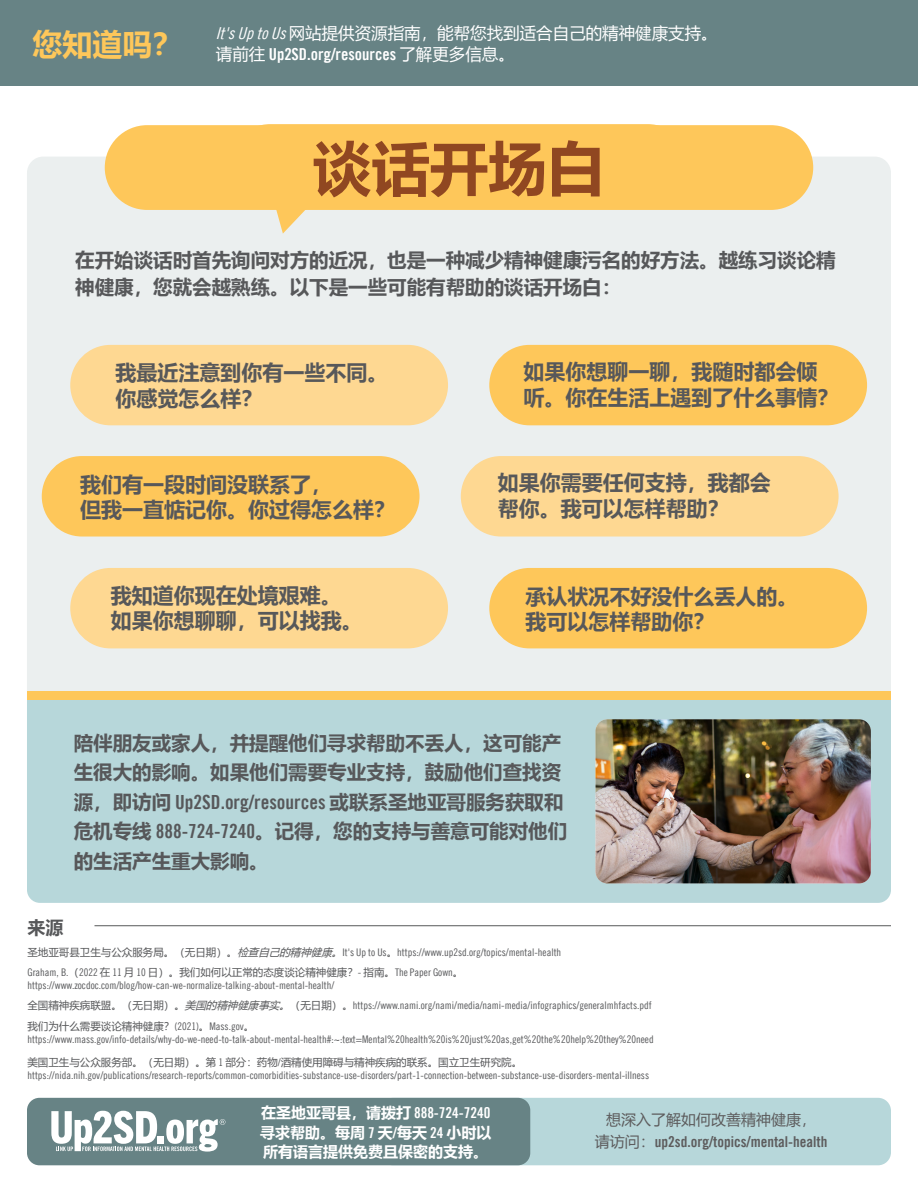
<style>
.page{position:relative;width:918px;height:1188px;background:#fff}
.page>*{position:absolute;margin:0;border:0;box-sizing:border-box;transform-origin:0 0}
.t1{font:700 58.5px "Microsoft Ya Hei";color:#904721}
.t2{font:700 30px "Microsoft Ya Hei";color:#fec75a}
.Paragraph_Style_1{font:700 21px/25.3px "Microsoft Ya Hei";color:#57585a}
.Paragraph_Style_1-2{font:700 19.5px/29.5px "Microsoft Ya Hei";color:#57585a}
.t3{font:700 18px "Microsoft Ya Hei";color:#57585a}
.Did_You_Know_-_Body{font:16.5px/21px "Microsoft Ya Hei";color:#fff}
.t4{font:700 15px/19.5px "Microsoft Ya Hei";color:#fff;text-align:justify}
.t5{font:15px/22.5px "Trade Gothic LT Bold Cond Twenty";color:#5d5c5d;text-align:center}
.Paragraph_Style_1-3{font:10.5px "Trade Gothic LT Cond Eighteen";color:#57585a}
.Paragraph_Style_1-4{font:10.5px "Microsoft Ya Hei";color:#57585a}
.s1{font-family:"Trade Gothic LT Cond Eighteen";font-style:italic}
.s2{font-family:"Trade Gothic LT Bold Cond Twenty"}
.s3{font-family:"Trade Gothic LT Bold Cond Twenty";font-weight:400}
.s4{font-family:"Microsoft Ya Hei"}
.s5{font-family:"Microsoft Ya Hei";font-style:italic}
.s6{font-family:"Trade Gothic LT Cond Eighteen"}
</style>
<div class="page">
<div style="left:27px;top:157px;width:864px;height:729px;background:#ebefef;border-radius:16px"></div>
<div style="left:27px;top:700px;width:864px;height:203px;background:#b7d7da"></div>
<div style="left:380px;top:1098px;width:511px;height:67px;background:#b7d7da;border-radius:13px"></div>
<div style="left:27px;top:1098px;width:503px;height:67px;background:#678385;border-radius:12px"></div>
<svg style="left:51px;top:1111px;width:174px;height:41px"></svg>
<div style="left:0;top:0;width:918px;height:86px;background:#678385"></div>
<hr style="left:94px;top:925px;width:797px;height:1px;background:#57585a">
<div style="left:105px;top:125px;width:708px;height:85px;background:#fec75a;border-radius:42px"></div>
<div style="left:228px;top:124px;width:462px;height:85px;background:#fec75a;border-radius:42px"></div>
<div style="left:70px;top:345px;width:378px;height:80px;background:#fed892;border-radius:40px"></div>
<div style="left:70px;top:568px;width:378px;height:80px;background:#fed892;border-radius:40px"></div>
<div style="left:42px;top:456px;width:378px;height:81px;background:#fec75a;border-radius:40px"></div>
<div style="left:489px;top:345px;width:378px;height:80px;background:#fec75a;border-radius:40px"></div>
<div style="left:489px;top:568px;width:378px;height:80px;background:#fec75a;border-radius:40px"></div>
<div style="left:461px;top:456px;width:378px;height:81px;background:#fed892;border-radius:40px"></div>
<img style="left:596px;top:719px;width:275px;height:164px">
<div style="left:27px;top:691px;width:864px;height:9px;background:#fec75a"></div>
<p class="t2" style="left:32px;top:23px;width:151px">您知道吗？</p>
<p class="Did_You_Know_-_Body" style="left:216px;top:22px;width:503px"><span class="s1">It'sUptoUs</span>网站提供资源指南，能帮您找到适合自己的精神健康支持。请前往 <span class="s2">Up2SD.org/resources</span> 了解更多信息。</p>
<p class="t1" style="left:313px;top:127px;width:294px">谈话开场白</p>
<p class="Paragraph_Style_1-2" style="left:75px;top:245px;width:762px;line-height:27px">在开始谈话时首先询问对方的近况，也是一种减少精神健康污名的好方法。越练习谈论精神健康，您就会越熟练。以下是一些可能有帮助的谈话开场白：</p>
<p class="Paragraph_Style_1" style="left:115px;top:359px;width:274px">我最近注意到你有一些不同。你感觉怎么样？</p>
<p class="Paragraph_Style_1" style="left:80px;top:471px;width:317px">我们有一段时间没联系了，<br>但我一直惦记你。你过得怎么样？</p>
<p class="Paragraph_Style_1" style="left:111px;top:581px;width:253px">我知道你现在处境艰难。如果你想聊聊，可以找我。</p>
<p class="Paragraph_Style_1" style="left:523px;top:358px;width:317px">如果你想聊一聊，我随时都会倾听。你在生活上遇到了什么事情？</p>
<p class="Paragraph_Style_1" style="left:498px;top:469px;width:275px">如果你需要任何支持，我都会帮你。我可以怎样帮助？</p>
<p class="Paragraph_Style_1" style="left:526px;top:583px;width:274px">承认状况不好没什么丢人的。我可以怎样帮助你？</p>
<p class="Paragraph_Style_1-2" style="left:74px;top:727px;width:495px">陪伴朋友或家人，并提醒他们寻求帮助不丢人，这可能产生很大的影响。如果他们需要专业支持，鼓励他们查找资源，即访问 <span class="s3">Up2SD.org/resources</span> 或联系圣地亚哥服务获取和危机专线 <span class="s3">888-724-7240</span>。记得，您的支持与善意可能对他们的生活产生重大影响。</p>
<p class="t3" style="left:27px;top:915px;width:37px">来源</p>
<p class="Paragraph_Style_1-3" style="left:27px;top:946px;width:535px"><span class="s4">圣地亚哥县卫生与公众服务局。（无日期）。</span><span class="s5">检查自己的精神健康。</span>It's Up to Us<span class="s4">。</span>https://www.up2sd.org/topics/mental-health</p>
<p class="Paragraph_Style_1-3" style="left:27px;top:966px;width:437px">Graham, B.<span class="s4">（</span>2022 <span class="s4">在</span> 11 <span class="s4">月</span> 10 <span class="s4">日）。我们如何以正常的态度谈论精神健康？</span>- <span class="s4">指南。</span>The Paper Gown<span class="s4">。</span></p>
<p class="Paragraph_Style_1-3" style="left:27px;top:979px;width:308px">https://www.zocdoc.com/blog/how-can-we-normalize-talking-about-mental-health/</p>
<p class="Paragraph_Style_1-3" style="left:27px;top:999px;width:626px"><span class="s4">全国精神疾病联盟。（无日期）。</span><span class="s5">美国的精神健康事实。</span><span class="s4">（无日期）。</span>https://www.nami.org/nami/media/nami-media/infographics/generalmhfacts.pdf</p>
<p class="Paragraph_Style_1-4" style="left:27px;top:1019px;width:228px">我们为什么需要谈论精神健康？<span class="s6">(2021)</span>。<span class="s6">Mass.gov</span>。</p>
<p class="Paragraph_Style_1-3" style="left:27px;top:1033px;width:628px">https://www.mass.gov/info-details/why-do-we-need-to-talk-about-mental-health#:~:text=Mental%20health%20is%20just%20as,get%20the%20help%20they%20need</p>
<p class="Paragraph_Style_1-4" style="left:27px;top:1055px;width:496px">美国卫生与公众服务部。（无日期）。第 <span class="s6">1</span> 部分：药物<span class="s6">/</span>酒精使用障碍与精神疾病的联系。国立卫生研究院。</p>
<p class="Paragraph_Style_1-3" style="left:27px;top:1069px;width:623px">https://nida.nih.gov/publications/research-reports/common-comorbidities-substance-use-disorders/part-1-connection-between-substance-use-disorders-mental-illness</p>
<p class="t4" style="left:260px;top:1103px;width:233px">在圣地亚哥县，请拨打 <span class="s3">888-724-7240</span>寻求帮助。每周 <span class="s3">7</span> 天<span class="s3">/</span>每天 <span class="s3">24</span> 小时以所有语言提供免费且保密的支持。</p>
<p class="t5" style="left:595px;top:1108px;width:234px"><span class="s4">想深入了解如何改善精神健康，<br>请访问：</span>up2sd.org/topics/mental-health</p>
</div>
